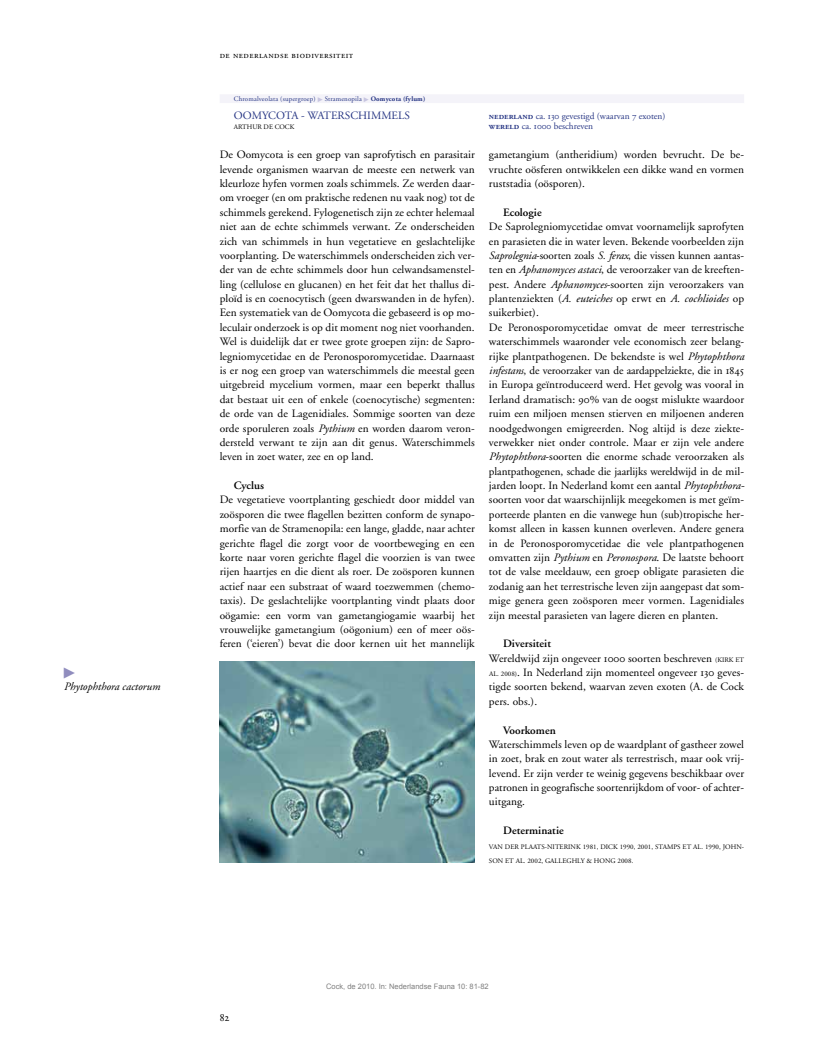
<style>
.page{position:relative;width:815px;height:1053px;background:#fff}
.page>*{position:absolute;margin:0;border:0;box-sizing:border-box;transform-origin:0 0}
.t1{font:11.25px/14.4px "Adobe Garamond";letter-spacing:.005em;color:#000;text-align:justify}
.t2{font:600 11.25px "Adobe Garamond";letter-spacing:.005em;color:#000}
.t3{font:11.25px "Adobe Garamond";color:#253483}
.t4{font:italic 11.25px "Adobe Garamond";color:#000}
.t5{font:11.25px "Universal Std Newswith Comm Pi";color:#908dbe}
.t6{font:9.38px "Adobe Garamond";color:#253483}
.t7{font:9.38px "Adobe Garamond Pro";letter-spacing:.05em;color:#000}
.t8{font:7.5px "Arial";color:#808080}
.t9{font:6.88px "Adobe Garamond";letter-spacing:.005em;color:#000}
.t10{font:6.88px "Adobe Garamond";letter-spacing:.025em;color:#253483}
.s1{font-family:"Universal Std Newswith Comm Pi";font-size:5px;color:#c7c5e0}
.s2{font-family:"Adobe Garamond Pro";font-weight:700}
.s3{font-family:"Adobe Garamond Exp";font-weight:600}
.s4{font-family:"Adobe Garamond Exp"}
.s5{font-style:italic}
.s6{font-weight:600}
.s7{font-size:6.88px}
</style>
<div class="page">
<div style="left:220px;top:94px;width:524px;height:9px;background:#f4f3f9"></div>
<img style="left:220px;top:661px;width:255px;height:201px">
<p class="t5" style="left:64px;top:667px;width:13px">▶</p>
<p class="t4" style="left:64px;top:680px;width:98px">Phytophthora cactorum</p>
<p class="t7" style="left:220px;top:49px;width:135px">de nederlandse biodiversiteit</p>
<p class="t10" style="left:234px;top:95px;width:193px">Chromalveolata (supergroep) <span class="s1">▶</span> Stramenopila <span class="s1">▶</span> <span class="s2">Oomycota (fylum)</span></p>
<p class="t3" style="left:234px;top:109px;width:176px">OOMYCOTA - WAT ERSCHIMMELS</p>
<p class="t6" style="left:489px;top:111px;width:178px"><span class="s3">nederland</span> ca. <span class="s4">130</span> gevestigd (waarvan <span class="s4">7</span> exoten)</p>
<p class="t9" style="left:234px;top:124px;width:62px">Arthur de Co ck</p>
<p class="t6" style="left:489px;top:121px;width:106px"><span class="s3">wereld</span> ca. <span class="s4">1000</span> beschreven</p>
<p class="t1" style="left:220px;top:148px;width:257px">De Oomycota is een groep van saprofytisch en parasitair levende organismen waarvan de meeste een netwerk van kleurloze hyfen vormen zoals schimmels. Ze werden daar&shy;om vroeger (en om praktische redenen nu vaak nog) tot de schimmels gerekend. Fylogenetisch zijn ze echter helemaal niet aan de echte schimmels verwant. Ze onderscheiden zich van schimmels in hun vegetatieve en geslachtelijke voorplanting. De waterschimmels onderscheiden zich ver&shy;der van de echte schimmels door hun celwandsamenstel&shy;ling (cellulose en glucanen) en het feit dat het thallus di&shy;ploïd is en coenocytisch (geen dwarswanden in de hyfen).<br>Een systematiek van de Oomycota die gebaseerd is op mo&shy;leculair onderzoek is op dit moment nog niet voorhanden.<br>Wel is duidelijk dat er twee grote groepen zijn: de Sapro&shy;legniomycetidae en de Peronosporomycetidae. Daarnaast is er nog een groep van waterschimmels die meestal geen uitgebreid mycelium vormen, maar een beperkt thallus dat bestaat uit een of enkele (coenocytische) segmenten: de orde van de Lagenidiales. Sommige soorten van deze orde sporuleren zoals <span class="s5">Pythium</span> en worden daarom veron&shy;dersteld verwant te zijn aan dit genus. Waterschimmels leven in zoet water, zee en op land.</p>
<p class="t2" style="left:234px;top:479px;width:32px">Cyclus</p>
<p class="t1" style="left:220px;top:493px;width:257px">De vegetatieve voortplanting geschiedt door middel van zoösporen die twee flagellen bezitten conform de synapo&shy;morfie van de Stramenopila: een lange, gladde, naar achter gerichte flagel die zorgt voor de voortbeweging en een korte naar voren gerichte flagel die voorzien is van twee rijen haartjes en die dient als roer. De zoösporen kunnen actief naar een substraat of waard toezwemmen (chemo&shy;taxis). De geslachtelijke voortplanting vindt plaats door oögamie: een vorm van gametangiogamie waarbij het vrouwelijke gametangium (oögonium) een of meer oös&shy;feren (‘eieren’) bevat die door kernen uit het mannelijk</p>
<p class="t1" style="left:489px;top:148px;width:257px">gametangium (antheridium) worden bevrucht. De be&shy;vruchte oösferen ontwikkelen een dikke wand en vormen ruststadia (oösporen).</p>
<p class="t2" style="left:503px;top:206px;width:40px">Ecologie</p>
<p class="t1" style="left:489px;top:220px;width:257px;text-align:left">De Saprolegniomycetidae omvat voornamelijk saprofyten en parasieten die in water leven. Bekende voorbeelden zijn <span class="s5">Saprolegnia</span>-soorten zoals <span class="s5">S. ferax</span>, die vissen kunnen aantas&shy;ten en <span class="s5">Aphanomyces astaci</span>, de veroorzaker van de kreeften&shy;pest. Andere <span class="s5">Aphanomyces</span>-soorten zijn veroorzakers van plantenziekten (<span class="s5">A. euteiches</span> op erwt en <span class="s5">A. cochlioides</span> op suikerbiet).<br>De Peronosporomycetidae omvat de meer terrestrische waterschimmels waaronder vele economisch zeer belang&shy;rijke plantpathogenen. De bekendste is wel <span class="s5">Phytophthora infestans</span>, de veroorzaker van de aardappelziekte, die in <span class="s4">1845 </span>in Europa geïntroduceerd werd. Het gevolg was vooral in Ierland dramatisch: <span class="s4">90</span>% van de oogst mislukte waardoor ruim een miljoen mensen stierven en miljoenen anderen noodgedwongen emigreerden. Nog altijd is deze ziekte&shy;verwekker niet onder controle. Maar er zijn vele andere <span class="s5">Phytophthora</span>-soorten die enorme schade veroorzaken als plantpathogenen, schade die jaarlijks wereldwijd in de mil&shy;jarden loopt. In Nederland komt een aantal <span class="s5">Phytophthora&shy;</span>soorten voor dat waarschijnlijk meegekomen is met geïm&shy;porteerde planten en die vanwege hun (sub)tropische her&shy;komst alleen in kassen kunnen overleven. Andere genera in de Peronosporomycetidae die vele plantpathogenen omvatten zijn <span class="s5">Pythium</span> en <span class="s5">Peronospora</span>. De laatste behoort tot de valse meeldauw, een groep obligate parasieten die zodanig aan het terrestrische leven zijn aangepast dat som&shy;mige genera geen zoösporen meer vormen. Lagenidiales zijn meestal parasieten van lagere dieren en planten.</p>
<p class="t1" style="left:489px;top:636px;width:257px;text-align:left;text-indent:14px"><span class="s6">Diversiteit<br></span>Wereldwijd zijn ongeveer <span class="s4">1000</span> soorten beschreven <span class="s7">(kirk et al. 2008)</span>. In Nederland zijn momenteel ongeveer <span class="s4">130</span> geves&shy;tigde soorten bekend, waarvan zeven exoten (A. de Cock pers. obs.).</p>
<p class="t2" style="left:503px;top:723px;width:54px">Voorkomen</p>
<p class="t1" style="left:489px;top:737px;width:257px">Waterschimmels leven op de waardplant of gastheer zowel in zoet, brak en zout water als terrestrisch, maar ook vrij&shy;levend. Er zijn verder te weinig gegevens beschikbaar over patronen in geografische soortenrijkdom of voor- of achter&shy;uitgang.</p>
<p class="t2" style="left:503px;top:824px;width:62px">Determinatie</p>
<p class="t9" style="left:489px;top:842px;width:240px">van der plaats-niterink 1981, dick 1990, 2001, stamps et al. 1990, joh</p>
<p class="t9" style="left:736px;top:842px;width:9px">n-</p>
<p class="t9" style="left:489px;top:857px;width:72px">son et al. 2002, galleghl</p>
<p class="t9" style="left:581px;top:857px;width:54px">y &amp; hong 2008.</p>
<p class="t8" style="left:326px;top:980px;width:164px">Cock, de 2010. In: Nederlandse Fauna 10: 81-82</p>
</div>
